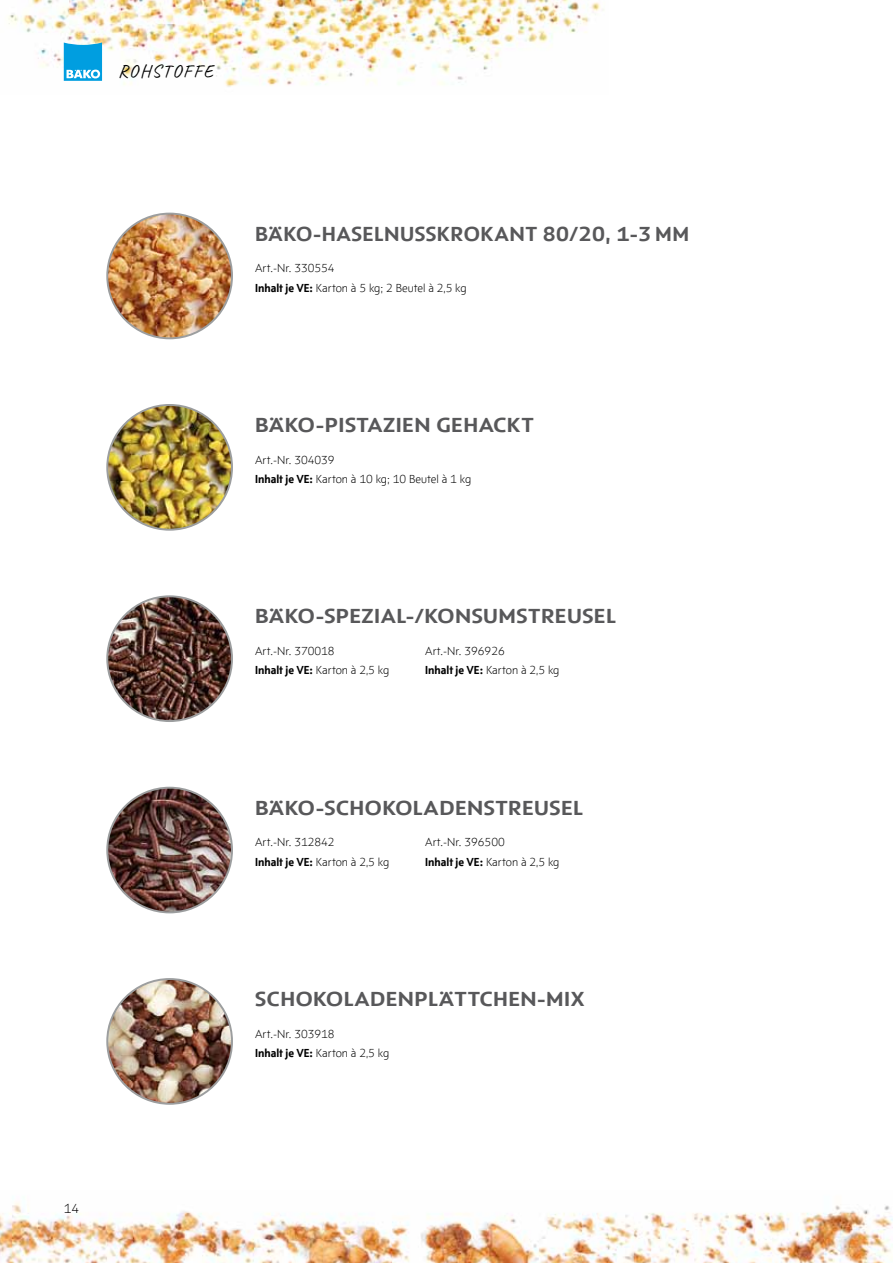
<style>
.page{position:relative;width:893px;height:1263px;background:#fff}
.page>*{position:absolute;margin:0;border:0;box-sizing:border-box;transform-origin:0 0}
.t1{font:700 21px "BAEK Otype";letter-spacing:.02em;color:#58585a;scale:1.15 1}
.t2{font:700 21px "BAEK Otype";letter-spacing:.02em;color:#58585a;scale:1.1 1}
.t3{font:18px "Caveat";letter-spacing:.1em;color:#000}
.t4{font:300 13.5px "BAEK Otype";color:#000}
.t5{font:300 12px/19.2px "BAEK Otype";color:#000}
.s1{font-weight:700}
</style>
<div class="page">
<img style="left:8px;top:0;width:596px;height:87px">
<svg style="left:64px;top:43px;width:38px;height:38px"></svg>
<img style="left:0;top:1203px;width:893px;height:60px">
<img style="left:107px;top:979px;width:125px;height:125px;border-radius:62px">
<img style="left:107px;top:596px;width:125px;height:125px;border-radius:62px">
<img style="left:107px;top:788px;width:125px;height:124px;border-radius:62px">
<img style="left:107px;top:214px;width:125px;height:124px;border-radius:62px">
<img style="left:107px;top:405px;width:125px;height:125px;border-radius:62px">
<h2 class="t3" style="left:118px;top:60px;width:97px">ROHSTOFFE</h2>
<p class="t4" style="left:64px;top:1200px;width:17px">14</p>
<h1 class="t2" style="left:255px;top:220px;width:396px">BÄKO-HASELNUSSKROKANT 80/20, 1-3 MM</h1>
<p class="t5" style="left:255px;top:259px;width:213px">Art.-Nr. 330554<br><span class="s1">INHALT JE VE:</span> Karton à 5 kg; 2 Beutel à 2,5 kg</p>
<h1 class="t1" style="left:255px;top:412px;width:244px">BÄKO-PISTAZIEN GEHACKT</h1>
<p class="t5" style="left:255px;top:450px;width:218px">Art.-Nr. 304039<br><span class="s1">INHALT JE VE:</span> Karton à 10 kg; 10 Beutel à 1 kg</p>
<h1 class="t1" style="left:255px;top:603px;width:315px">BÄKO-SPEZIAL-/KONSUMSTREUSEL</h1>
<p class="t5" style="left:255px;top:641px;width:136px">Art.-Nr. 370018<br><span class="s1">INHALT JE VE:</span> Karton à 2,5 kg</p>
<p class="t5" style="left:425px;top:641px;width:136px">Art.-Nr. 396926<br><span class="s1">INHALT JE VE:</span> Karton à 2,5 kg</p>
<h1 class="t1" style="left:255px;top:794px;width:287px">BÄKO-SCHOKOLADENSTREUSEL</h1>
<p class="t5" style="left:255px;top:833px;width:136px">Art.-Nr. 312842<br><span class="s1">INHALT JE VE:</span> Karton à 2,5 kg</p>
<p class="t5" style="left:425px;top:833px;width:136px">Art.-Nr. 396500<br><span class="s1">INHALT JE VE:</span> Karton à 2,5 kg</p>
<h1 class="t1" style="left:255px;top:986px;width:127px">SCHOKOLADENP</h1>
<h1 class="t1" style="left:428px;top:986px;width:138px">LÄTTCHEN-MIX</h1>
<p class="t5" style="left:255px;top:1024px;width:136px">Art.-Nr. 303918<br><span class="s1">INHALT JE VE:</span> Karton à 2,5 kg</p>
</div>
